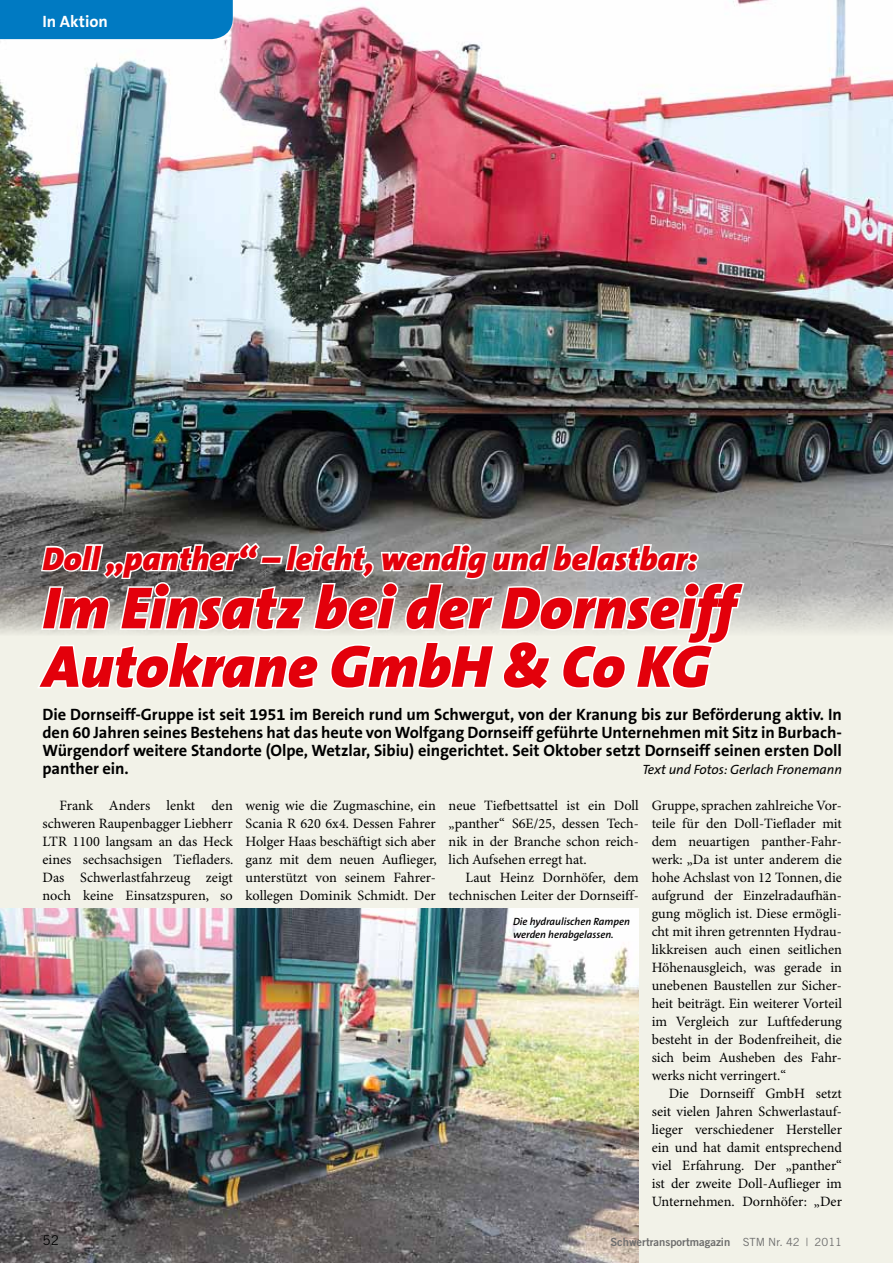
<style>
.page{position:relative;width:893px;height:1263px;background:#f2f2e8}
.page>*{position:absolute;margin:0;border:0;box-sizing:border-box;transform-origin:0 0}
.t1{font:italic 900 60px/58.5px "The Sans B9";color:#e3000b}
.t2{font:italic 900 33px "The Sans B9";color:#e3000b}
.t3{font:700 16.5px/18px "The Sans B7";letter-spacing:-.005em;color:#000;text-align:justify}
.t4{font:700 16.5px "The Sans B7";color:#fff}
.t5{font:14.25px/18px "Minion Pro";color:#000;text-align:justify}
.t6{font:italic 13.5px "The Sans B5 Plain";letter-spacing:-.005em;color:#000}
.t7{font:13.5px "Trade Gothic";color:#000}
.t8{font:11.25px "Trade Gothic Bold Two";color:#6e6e6e}
.t9{font:italic 600 10.5px/12.3px "The Sans B6";letter-spacing:-.005em;color:#000}
.s1{font-family:"Trade Gothic"}
</style>
<div class="page">
<img style="left:0;top:0;width:893px;height:634px">
<img style="left:0;top:909px;width:639px;height:354px">
<div style="left:0;top:0;width:233px;height:39px;background:#007ac2"></div>
<svg style="left:35px;top:541px;width:711px;height:149px"></svg>
<p class="t4" style="left:43px;top:13px;width:67px">In Aktion</p>
<h2 class="t2" style="left:43px;top:541px;width:656px">Doll „panther“ – leicht, wendig und belastbar:</h2>
<h1 class="t1" style="left:43px;top:581px;width:695px">Im Einsatz bei der Dornseiff<br>Autokrane GmbH &amp; Co KG</h1>
<p class="t3" style="left:43px;top:706px;width:801px">Die Dornseiff-Gruppe ist seit 1951 im Bereich rund um Schwergut, von der Kranung bis zur Beförderung aktiv. In den 60 Jahren seines Bestehens hat das heute von Wolfgang Dornseiff geführte Unternehmen mit Sitz in Burbach-Würgendorf weitere Standorte (Olpe, Wetzlar, Sibiu) eingerichtet. Seit Oktober setzt Dornseiff seinen ersten Doll panther ein.</p>
<p class="t6" style="left:642px;top:762px;width:201px">Text und Fotos: Gerlach Fronemann</p>
<p class="t5" style="left:43px;top:797px;width:193px;text-indent:17px">Frank Anders lenkt den schweren Raupenbagger Liebherr LTR 1100 langsam an das Heck eines sechsachsigen Tiefladers.<br>Das Schwerlastfahrzeug zeigt noch keine Einsatzspuren, so</p>
<p class="t5" style="left:246px;top:797px;width:193px">wenig wie die Zugmaschine, ein Scania R 620 6x4. Dessen Fahrer Holger Haas beschäftigt sich aber ganz mit dem neuen Auflieger, unterstützt von seinem Fahrer&shy;kollegen Dominik Schmidt. Der</p>
<p class="t5" style="left:449px;top:797px;width:192px">neue Tiefbettsattel ist ein Doll „panther“ S6E/25, dessen Tech&shy;nik in der Branche schon reich&shy;lich Aufsehen erregt hat.</p>
<p class="t5" style="left:449px;top:869px;width:192px;text-align:right">Laut Heinz Dornhöfer, dem technischen Leiter der Dornseiff-</p>
<p class="t9" style="left:513px;top:916px;width:118px">Die hydraulischen Rampen werden herabgelassen.</p>
<p class="t5" style="left:652px;top:797px;width:192px">Gruppe, sprachen zahlreiche Vor&shy;teile für den Doll-Tieflader mit dem neuartigen panther-Fahr&shy;werk: „Da ist unter anderem die hohe Achslast von 12 Tonnen, die aufgrund der Einzelradaufhän&shy;gung möglich ist. Diese ermögli&shy;cht mit ihren getrennten Hydrau&shy;likkreisen auch einen seitlichen Höhenausgleich, was gerade in unebenen Baustellen zur Sicher&shy;heit beiträgt. Ein weiterer Vorteil im Vergleich zur Luftfederung besteht in der Bodenfreiheit, die sich beim Ausheben des Fahr&shy;werks nicht verringert.“</p>
<p class="t5" style="left:652px;top:1085px;width:192px;text-indent:17px">Die Dornseiff GmbH setzt seit vielen Jahren Schwerlastauf&shy;lieger verschiedener Hersteller ein und hat damit entsprechend viel Erfahrung. Der „panther“ ist der zweite Doll-Auflieger im Unternehmen. Dornhöfer: „Der</p>
<p class="t7" style="left:43px;top:1232px;width:18px">52</p>
<p class="t8" style="left:610px;top:1235px;width:233px">Schwertransportmagazin <span class="s1">STM Nr. 42 | 2011</span></p>
</div>
